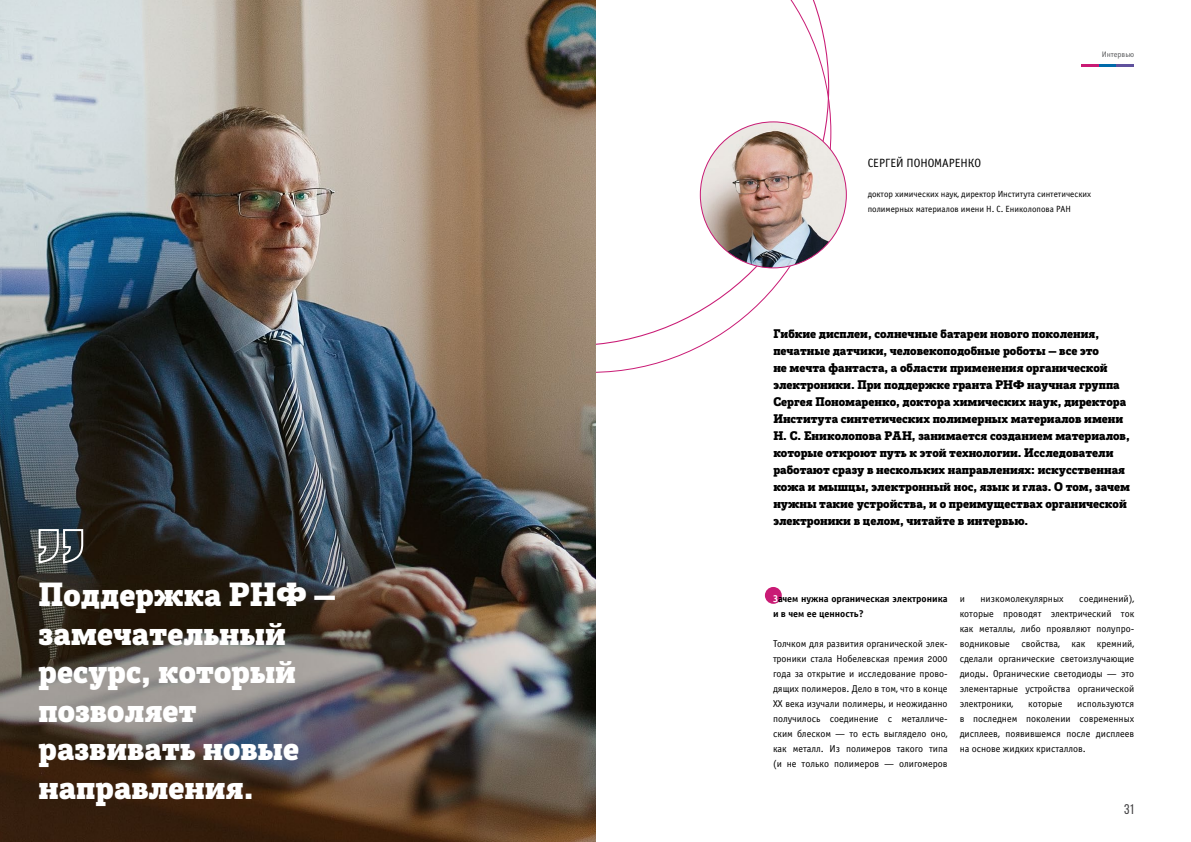
<style>
.page{position:relative;width:1191px;height:842px;background:#fff}
.page>*{position:absolute;margin:0;border:0;box-sizing:border-box;transform-origin:0 0}
.t1{font:32.1px/38.5px "Posterizer KG";color:#fff}
.t2{font:14px "Bebas Neue";color:#414042}
.t3{font:12px/17px "Posterizer KG";color:#000}
.t4{font:12px "Officina Sans Book OSC";color:#000}
.t5{font:10px/15px "Officina Sans Book OSC";color:#000;text-align:justify}
.t6{font:9.8px/15px "Officina Sans Bold C";color:#000}
.t7{font:9px/15px "Officina Sans Book OSC";color:#000}
.t8{font:8px "Officina Sans Book OSC";color:#58595b}
.s1{color:#fff}
</style>
<div class="page">
<svg style="left:595px;top:0;width:234px;height:346px"></svg>
<img style="left:0;top:0;width:595px;height:842px">
<svg style="left:37px;top:528px;width:47px;height:37px;background:#697072"></svg>
<img style="left:700px;top:122px;width:146px;height:146px;border-radius:73px">
<svg style="left:1081px;top:65px;width:53px;height:2px"></svg>
<div style="left:765px;top:587px;width:16px;height:17px;background:#c91b75;border-radius:50%"></div>
<h1 class="t1" style="left:39px;top:576px;width:298px">Поддержка РНФ — замечательный ресурс, который позволяет развивать новые направления.</h1>
<p class="t8" style="left:1101px;top:50px;width:34px">Интервью</p>
<p class="t4" style="left:867px;top:156px;width:115px">СЕРГЕЙ ПОНОМАРЕНКО</p>
<p class="t7" style="left:867px;top:187px;width:225px">доктор химических наук, директор Института синтетических полимерных материалов имени Н. С. Ениколопова РАН</p>
<p class="t3" style="left:773px;top:325px;width:358px">Гибкие дисплеи, солнечные батареи нового поколения, печатные датчики, человекоподобные роботы — все это<br>не мечта фантаста, а области применения органической электроники. При поддержке гранта РНФ научная группа Сергея Пономаренко, доктора химических наук, директора Института синтетических полимерных материалов имени Н. С. Ениколопова РАН, занимается созданием материалов, которые откроют путь к этой технологии. Исследователи работают сразу в нескольких направлениях: искусственная кожа и мышцы, электронный нос, язык и глаз. О том, зачем нужны такие устройства, и о преимуществах органической электроники в целом, читайте в интервью.</p>
<p class="t6" style="left:773px;top:591px;width:176px"><span class="s1">З</span>ачем нужна органическая электроника и в чем ее ценность?</p>
<p class="t5" style="left:773px;top:636px;width:176px">Толчком для развития органической элек&shy;троники стала Нобелевская премия 2000 года за открытие и исследование прово&shy;дящих полимеров. Дело в том, что в конце XX века изучали полимеры, и неожиданно получилось соединение с металличе&shy;ским блеском — то есть выглядело оно, как металл. Из полимеров такого типа (и не только полимеров — олигомеров</p>
<p class="t5" style="left:959px;top:591px;width:176px;text-indent:120px">соединений), которые проводят электрический ток как металлы, либо проявляют полупро&shy;водниковые свойства, как кремний, сделали органические светоизлучающие диоды. Органические светодиоды — это элементарные устройства органической электроники,</p>
<p class="t5" style="left:959px;top:591px;width:7px">и</p>
<p class="t5" style="left:980px;top:591px;width:85px">низкомолекулярных</p>
<p class="t5" style="left:1028px;top:696px;width:36px">которые</p>
<p class="t5" style="left:959px;top:696px;width:176px;text-indent:117px">используются в последнем поколении современных дисплеев, появившемся после дисплеев на основе жидких кристаллов.</p>
<h2 class="t2" style="left:1124px;top:802px;width:12px">31</h2>
</div>
